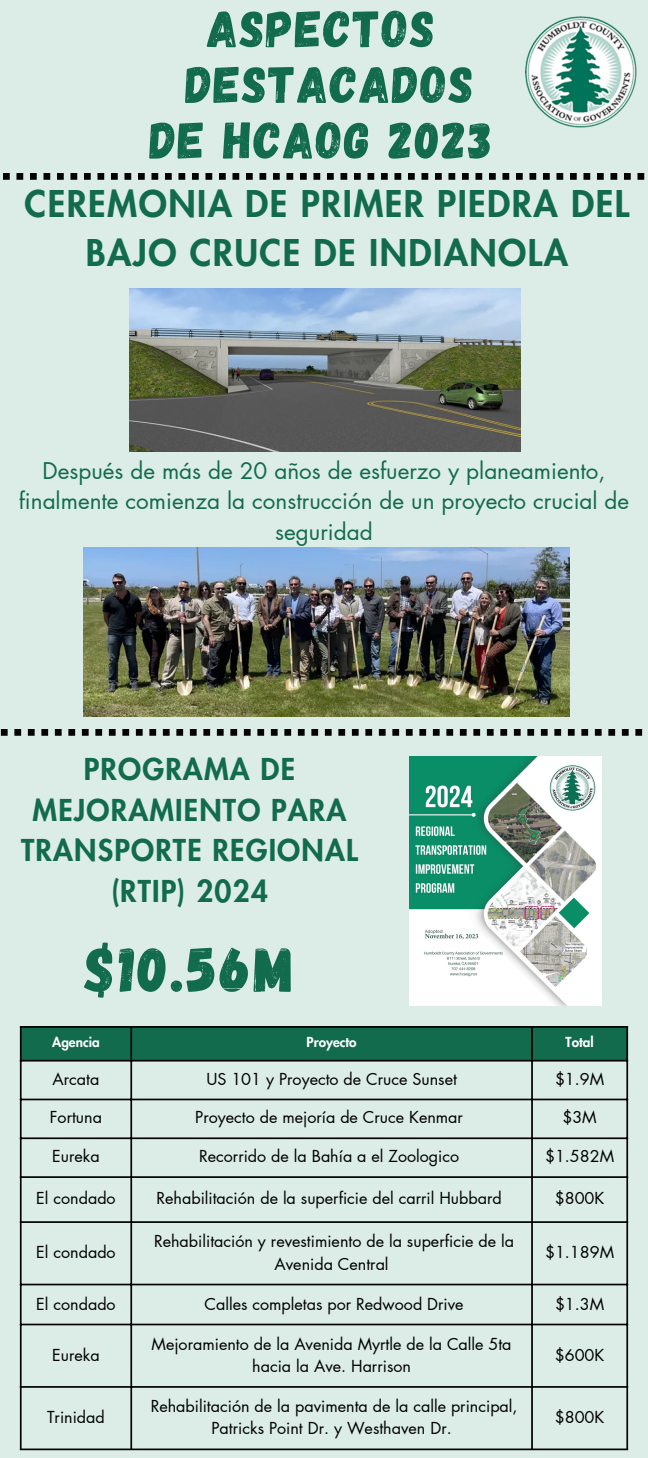
<style>
.page{position:relative;width:648px;height:1458px;background:#dbede6}
.page>*{position:absolute;margin:0;border:0;box-sizing:border-box;transform-origin:0 0}
.t1{font:63px "Gagalin";color:#136b4e}
.t2{font:51.75px/55.8px "Gagalin";letter-spacing:.03em;color:#136b4e;text-align:center}
.t3{font:800 36px/49.1px "Futura LT Pro";letter-spacing:.04em;color:#136b4e;text-align:center}
.t4{font:800 29.47px/40.5px "Futura LT Pro";letter-spacing:.04em;color:#136b4e;text-align:center}
.t5{font:22.5px/30.4px "Futura LT Pro";color:#136b4e;text-align:center}
.t6{font:16.2px/22.5px "Futura LT Pro";color:#000;text-align:center}
.t7{font:800 13.5px "Futura LT Pro";color:#fff}
</style>
<div class="page">
<img style="left:525px;top:16px;width:111px;height:112px">
<svg style="left:0;top:729px;width:643px;height:7px"></svg>
<svg style="left:3px;top:173px;width:642px;height:7px"></svg>
<img style="left:409px;top:756px;width:193px;height:250px">
<img style="left:84px;top:548px;width:486px;height:168px">
<img style="left:129px;top:288px;width:392px;height:164px">
<div style="left:22px;top:1028px;width:604px;height:32px;background:#136b4e"></div>
<hr style="left:20px;top:1028px;width:2px;height:421px;background:#000">
<hr style="left:130px;top:1028px;width:2px;height:421px;background:#000">
<hr style="left:531px;top:1028px;width:2px;height:421px;background:#000">
<hr style="left:626px;top:1028px;width:2px;height:421px;background:#000">
<hr style="left:20px;top:1026px;width:608px;height:2px;background:#000">
<hr style="left:20px;top:1060px;width:608px;height:2px;background:#000">
<hr style="left:20px;top:1099px;width:608px;height:1px;background:#000">
<hr style="left:20px;top:1137px;width:608px;height:2px;background:#000">
<hr style="left:20px;top:1176px;width:608px;height:2px;background:#000">
<hr style="left:20px;top:1221px;width:608px;height:2px;background:#000">
<hr style="left:20px;top:1284px;width:608px;height:1px;background:#000">
<hr style="left:20px;top:1324px;width:608px;height:1px;background:#000">
<hr style="left:20px;top:1386px;width:608px;height:2px;background:#000">
<hr style="left:20px;top:1449px;width:608px;height:1px;background:#000">
<p class="t2" style="left:150px;top:-2px;width:344px">ASPECTOS<br>DESTACADOS<br>DE HCAOG 2023</p>
<p class="t3" style="left:25px;top:181px;width:606px">CEREMONIA DE PRIMER PIEDRA DEL<br>BAJO CRUCE DE INDIANOLA</p>
<p class="t5" style="left:42px;top:457px;width:565px">Después de más de 20 años de esfuerzo y planeamiento,</p>
<p class="t5" style="left:19px;top:487px;width:612px">finalmente comienza la construcción de un proyecto crucial de seguridad</p>
<h3 class="t4" style="left:21px;top:750px;width:338px">PROGRAMA DE<br>MEJORAMIENTO PARA<br>TRANSPORTE REGIONAL (RTIP) 2024</h3>
<p class="t1" style="left:85px;top:929px;width:210px">$10.56M</p>
<p class="t7" style="left:52px;top:1036px;width:49px">Agencia</p>
<p class="t7" style="left:307px;top:1036px;width:52px">Proyecto</p>
<h4 class="t7" style="left:566px;top:1036px;width:30px">Total</h4>
<h1 class="t6" style="left:53px;top:1068px;width:48px">Arcata</h1>
<p class="t6" style="left:206px;top:1068px;width:252px">US 101 y Proyecto de Cruce Sunset</p>
<p class="t6" style="left:555px;top:1068px;width:51px">$1.9M</p>
<p class="t6" style="left:50px;top:1107px;width:54px">Fortuna</p>
<p class="t6" style="left:195px;top:1107px;width:269px">Proyecto de mejoría de Cruce Kenmar</p>
<p class="t6" style="left:562px;top:1107px;width:36px">$3M</p>
<p class="t6" style="left:52px;top:1146px;width:49px">Eureka</p>
<p class="t6" style="left:199px;top:1146px;width:262px">Recorrido de la Bahía a el Zoologico</p>
<p class="t6" style="left:545px;top:1146px;width:71px">$1.582M</p>
<p class="t6" style="left:36px;top:1188px;width:81px">El condado</p>
<p class="t6" style="left:156px;top:1188px;width:347px">Rehabilitación de la superficie del carril Hubbard</p>
<p class="t6" style="left:555px;top:1188px;width:51px">$800K</p>
<p class="t6" style="left:36px;top:1242px;width:81px">El condado</p>
<p class="t6" style="left:154px;top:1231px;width:362px">Rehabilitación y revestimiento de la superficie de la<br>Avenida Central</p>
<p class="t6" style="left:545px;top:1242px;width:71px">$1.189M</p>
<p class="t6" style="left:36px;top:1293px;width:81px">El condado</p>
<p class="t6" style="left:205px;top:1293px;width:261px">Calles completas por Redwood Drive</p>
<p class="t6" style="left:555px;top:1293px;width:51px">$1.3M</p>
<p class="t6" style="left:52px;top:1344px;width:49px">Eureka</p>
<p class="t6" style="left:152px;top:1333px;width:362px">Mejoramiento de la Avenida Myrtle de la Calle 5ta hacia la Ave. Harrison</p>
<p class="t6" style="left:555px;top:1344px;width:51px">$600K</p>
<p class="t6" style="left:47px;top:1407px;width:59px">Trinidad</p>
<p class="t6" style="left:151px;top:1395px;width:368px">Rehabilitación de la pavimenta de la calle principal,<br>Patricks Point Dr. y Westhaven Dr.</p>
<p class="t6" style="left:555px;top:1407px;width:51px">$800K</p>
</div>
